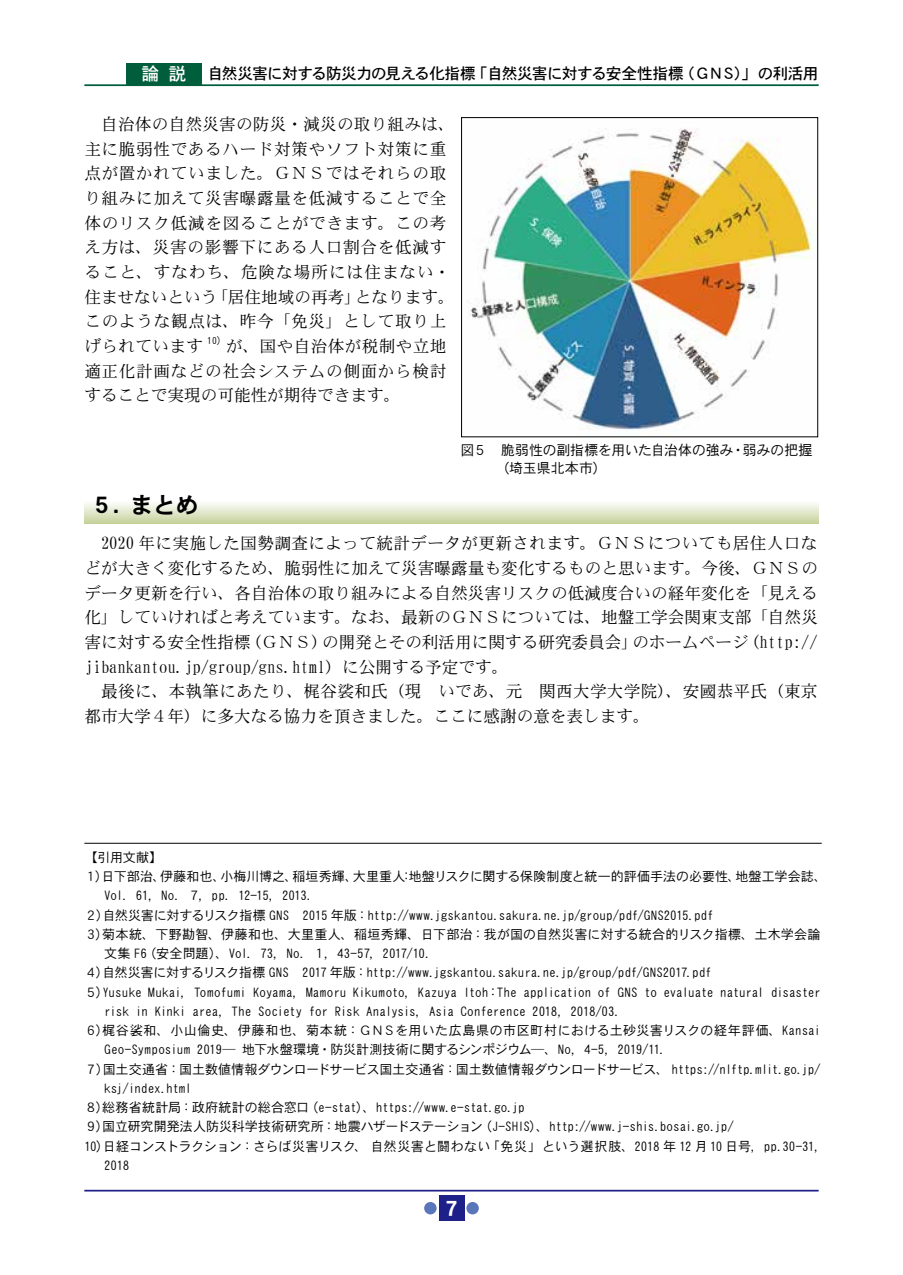
<style>
.page{position:relative;width:903px;height:1275px;background:#fff}
.page>*{position:absolute;margin:0;border:0;box-sizing:border-box;transform-origin:0 0}
.t1{font:22.75px "DFHS Gothic W7 WIN RKSJ H";color:#000}
.t2{font:21px "DFHS Gothic W7 WIN RKSJ H";color:#fff}
.t3{font:16.62px/24.7px "DFHS Mincho W3 WIN RKSJ H";letter-spacing:.005em;color:#000;text-align:justify}
.t4{font:16.62px/24.7px "DFHS Mincho W3 WIN RKSJ H";letter-spacing:.04em;color:#000}
.t5{font:15.75px "DFHS Gothic W5 WIN RKSJ H";letter-spacing:-.045em;color:#000}
.t6{font:14px/17.5px "DFHS Gothic W3 WIN RKSJ H";letter-spacing:-.01em;color:#000}
.t7{font:13.12px "DFHS Gothic W3 WIN RKSJ H";letter-spacing:-.01em;color:#000}
.t8{font:13.12px "DFHS Gothic W3 WIN RKSJ H";letter-spacing:-.03em;color:#000}
.t9{font:13.12px "DFHS Gothic W3 WIN RKSJ H";letter-spacing:.02em;color:#000}
.t10{font:13.12px "DFHS Gothic W3 WIN RKSJ H";letter-spacing:.01em;color:#000}
.t11{font:9.62px "DFHS Gothic W3 WIN RKSJ H";color:#000}
.s1{font-family:"DFHS Gothic W5 WING RKSJ H";font-size:17.85px;color:#fff}
</style>
<div class="page">
<hr style="left:84px;top:1190px;width:735px;height:1px;background:#1d2088">
<div style="left:439px;top:1196px;width:25px;height:25px;background:#1d2088"></div>
<div style="left:466px;top:1202px;width:13px;height:12px;background:#5976ba;border-radius:50%"></div>
<div style="left:424px;top:1202px;width:13px;height:12px;background:#5976ba;border-radius:50%"></div>
<hr style="left:84px;top:84px;width:735px;height:2px;background:#005e3c">
<div style="left:126px;top:63px;width:75px;height:21px;background:#005e3c"></div>
<div style="left:84px;top:500px;width:735px;height:24px;background:linear-gradient(to bottom,#fff,#c7d39d)"></div>
<hr style="left:84px;top:843px;width:738px;height:1px;background:#000">
<img style="left:467px;top:128px;width:349px;height:302px">
<div style="left:461px;top:117px;width:357px;height:320px;border:1px solid #000"></div>
<p class="t5" style="left:141px;top:66px;width:679px"><span class="s1">論　説</span> 自然災害に対する防災力の見える化指標「自然災害に対する安全性指標（ＧＮＳ）」の利活用</p>
<p class="t4" style="left:84px;top:112px;width:372px">　自治体の自然災害の防災・減災の取り組みは、主に脆弱性であるハード対策やソフト対策に重点が置かれていました。ＧＮＳではそれらの取り組みに加えて災害曝露量を低減することで全体のリスク低減を図ることができます。この考え方は、災害の影響下にある人口割合を低減すること、すなわち、危険な場所には住まない・住ませないという「居住地域の再考」となります。このような観点は、昨今「免災」として取り上げられています</p>
<p class="t11" style="left:207px;top:336px;width:16px">10)</p>
<p class="t3" style="left:84px;top:334px;width:363px;text-indent:142px">が、国や自治体が税制や立地適正化計画などの社会システムの側面から検討することで実現の可能性が期待できます。</p>
<h1 class="t1" style="left:91px;top:494px;width:110px">５. まとめ</h1>
<p class="t6" style="left:461px;top:442px;width:353px">図５　脆弱性の副指標を用いた自治体の強み・弱みの把握　　 （埼玉県北本市）</p>
<p class="t3" style="left:84px;top:532px;width:735px;text-align:left">　2020 年に実施した国勢調査によって統計データが更新されます。ＧＮＳについても居住人口などが大きく変化するため、脆弱性に加えて災害曝露量も変化するものと思います。今後、ＧＮＳのデータ更新を行い、各自治体の取り組みによる自然災害リスクの低減度合いの経年変化を「見える化」していければと考えています。なお、最新のＧＮＳについては、地盤工学会関東支部「自然災害に対する安全性指標（ＧＮＳ）の開発とその利活用に関する研究委員会」のホームページ（http:// jibankantou.jp/group/gns.html）に公開する予定です。<br>　最後に、本執筆にあたり、梶谷裟和氏（現　いであ、元　関西大学大学院）、安國恭平氏（東京都市大学４年）に多大なる協力を頂きました。ここに感謝の意を表します。</p>
<p class="t7" style="left:84px;top:850px;width:80px">【引用文献】</p>
<p class="t7" style="left:84px;top:870px;width:744px">１）日下部治、伊藤和也、小梅川博之、稲垣秀輝、大里重人：地盤リスクに関する保険制度と統一的評価手法の必要性、地盤工学会誌、</p>
<p class="t7" style="left:104px;top:889px;width:217px">Vol. 61，No. ７，pp. 12-15，2013．</p>
<p class="t7" style="left:84px;top:908px;width:631px">２）自然災害に対するリスク指標 GNS　2015 年版：http://www.jgskantou.sakura.ne.jp/group/pdf/GNS2015.pdf</p>
<p class="t10" style="left:84px;top:927px;width:738px">３）菊本統、下野勘智、伊藤和也、大里重人、稲垣秀輝、日下部治：我が国の自然災害に対する統合的リスク指標、土木学会論</p>
<p class="t7" style="left:104px;top:947px;width:335px">文集 F6（安全問題）、Vol. 73，No. １，43-57，2017/10．</p>
<p class="t7" style="left:84px;top:966px;width:629px">４）自然災害に対するリスク指標 GNS　2017 年版：http://www.jgskantou.sakura.ne.jp/group/pdf/GNS2017.pdf</p>
<p class="t7" style="left:84px;top:985px;width:738px">５）Yusuke Mukai, Tomofumi Koyama, Mamoru Kikumoto, Kazuya Itoh：The application of GNS to evaluate natural disaster</p>
<p class="t7" style="left:104px;top:1004px;width:525px">risk in Kinki area，The Society for Risk Analysis, Asia Conference 2018，2018/03．</p>
<p class="t9" style="left:84px;top:1024px;width:738px">６）梶谷裟和、小山倫史、伊藤和也、菊本統：ＧＮＳを用いた広島県の市区町村における土砂災害リスクの経年評価、Kansai</p>
<p class="t7" style="left:104px;top:1043px;width:564px">Geo-Symposium 2019― 地下水盤環境・防災計測技術に関するシンポジウム―、No，4-5，2019/11.</p>
<p class="t8" style="left:84px;top:1062px;width:738px">７）国土交通省：国土数値情報ダウンロードサービス国土交通省：国土数値情報ダウンロードサービス、 https://nlftp.mlit.go.jp/</p>
<p class="t7" style="left:104px;top:1081px;width:89px">ksj/index.html</p>
<p class="t7" style="left:84px;top:1101px;width:442px">８）総務省統計局：政府統計の総合窓口（e-stat）、https://www.e-stat.go.jp</p>
<p class="t7" style="left:84px;top:1120px;width:651px">９）国立研究開発法人防災科学技術研究所：地震ハザードステーション（J-SHIS）、http://www.j-shis.bosai.go.jp/</p>
<p class="t7" style="left:84px;top:1139px;width:744px">10）日経コンストラクション：さらば災害リスク、 自然災害と闘わない「免災」という選択肢、2018 年 12 月 10 日号，pp.30-31，</p>
<p class="t7" style="left:104px;top:1158px;width:27px">2018</p>
<h2 class="t2" style="left:441px;top:1198px;width:22px">７</h2>
</div>
